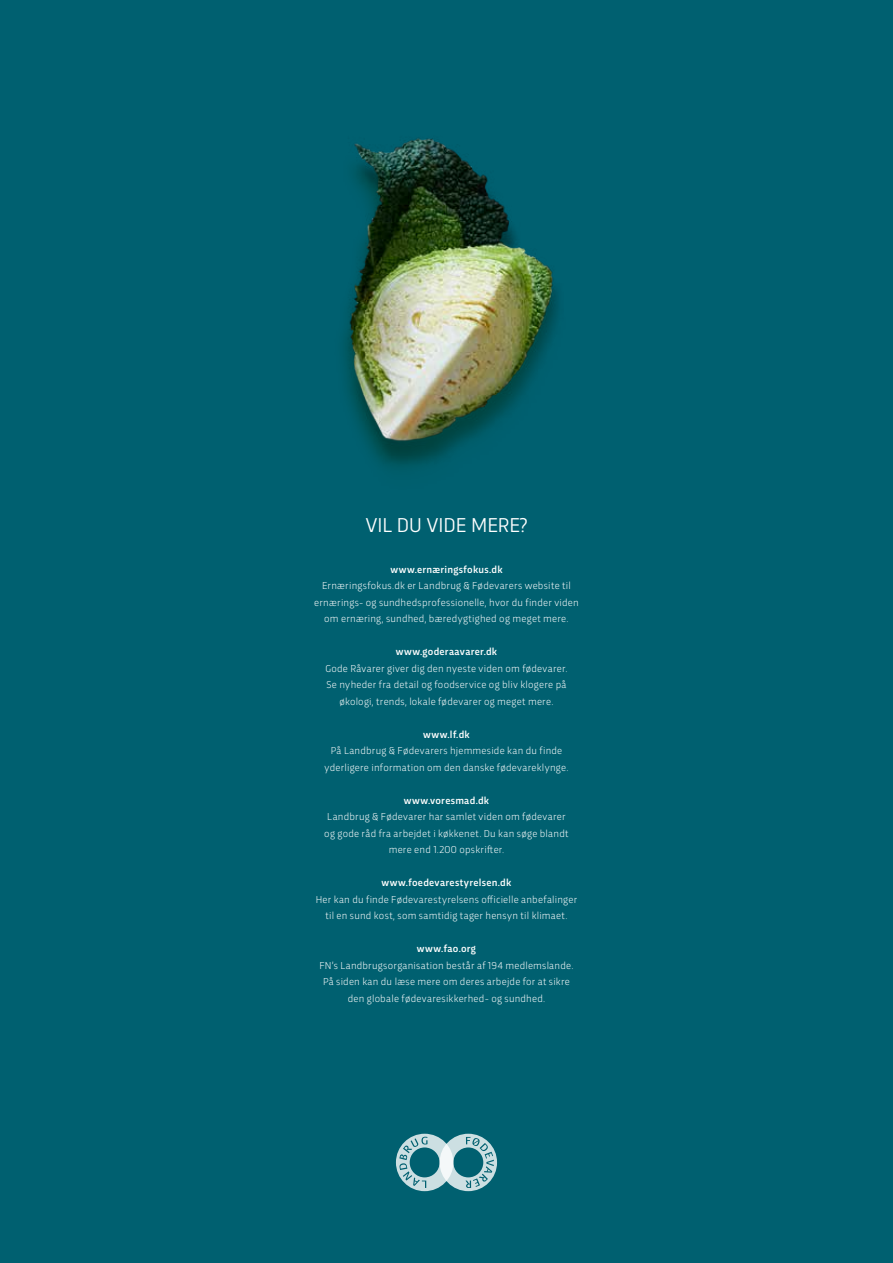
<style>
.page{position:relative;width:893px;height:1263px;background:#006070}
.page>*{position:absolute;margin:0;border:0;box-sizing:border-box;transform-origin:0 0}
.t1{font:21px "Trasandina";color:#fff}
.t2{font:300 10.5px/16.5px "Trasandina";letter-spacing:.025em;color:#fff;text-align:center}
.t3{font:500 10.5px "Trasandina";letter-spacing:.03em;color:#fff}
</style>
<div class="page">
<svg style="left:396px;top:1134px;width:101px;height:57px"></svg>
<img style="left:344px;top:138px;width:214px;height:330px">
<h1 class="t1" style="left:365px;top:510px;width:164px">VIL DU VIDE MERE?</h1>
<p class="t3" style="left:390px;top:561px;width:114px">www.ernæringsfokus.dk</p>
<p class="t2" style="left:314px;top:577px;width:266px">Ernæringsfokus.dk er Landbrug &amp; Fødevarers website til ernærings- og sundhedsprofessionelle, hvor du finder viden om ernæring, sundhed, bæredygtighed og meget mere.</p>
<p class="t3" style="left:396px;top:644px;width:103px">www.goderaavarer.dk</p>
<p class="t2" style="left:325px;top:659px;width:243px">Gode Råvarer giver dig den nyeste viden om fødevarer.<br>Se nyheder fra detail og foodservice og bliv klogere på økologi, trends, lokale fødevarer og meget mere.</p>
<p class="t3" style="left:423px;top:726px;width:48px">www.lf.dk</p>
<p class="t2" style="left:324px;top:742px;width:246px">På Landbrug &amp; Fødevarers hjemmeside kan du finde yderligere information om den danske fødevareklynge.</p>
<p class="t3" style="left:404px;top:792px;width:87px">www.voresmad.dk</p>
<p class="t2" style="left:324px;top:808px;width:246px">Landbrug &amp; Fødevarer har samlet viden om fødevarer og gode råd fra arbejdet i køkkenet. Du kan søge blandt mere end 1.200 opskrifter.</p>
<p class="t3" style="left:382px;top:875px;width:131px">www.foedevarestyrelsen.dk</p>
<p class="t2" style="left:316px;top:890px;width:263px">Her kan du finde Fødevarestyrelsens officielle anbefalinger til en sund kost, som samtidig tager hensyn til klimaet.</p>
<p class="t3" style="left:417px;top:941px;width:61px">www.fao.org</p>
<p class="t2" style="left:319px;top:956px;width:256px">FN’s Landbrugsorganisation består af 194 medlemslande.<br>På siden kan du læse mere om deres arbejde for at sikre den globale fødevaresikkerhed- og sundhed.</p>
</div>
